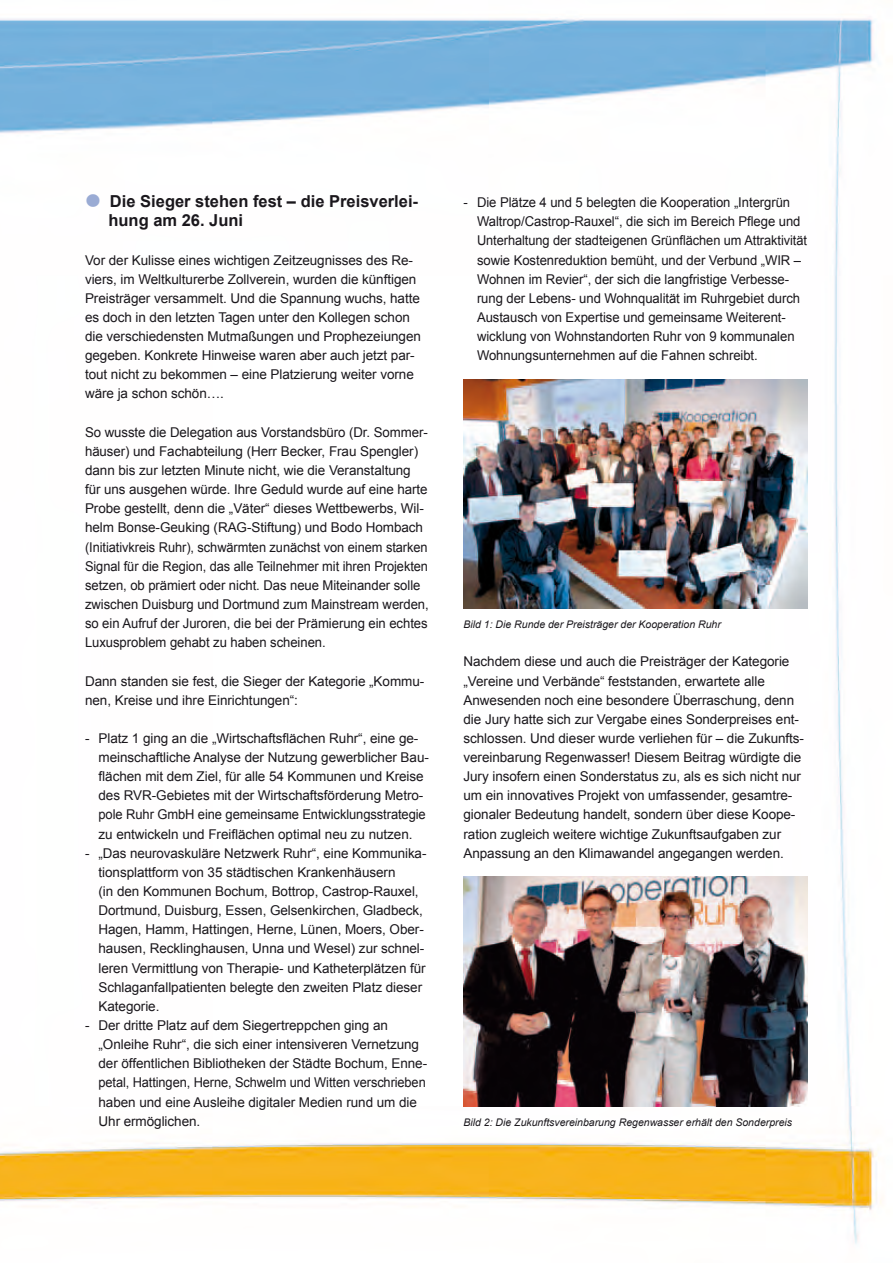
<style>
.page{position:relative;width:893px;height:1263px;background:#fff}
.page>*{position:absolute;margin:0;border:0;box-sizing:border-box;transform-origin:0 0}
.t1{font:700 16.5px/19.2px "Arial";color:#1a171c}
.t2{font:13.5px/19.2px "Arial";letter-spacing:-.005em;color:#1a171c}
.t3{font:italic 10.5px "Arial";color:#1a171c}
.s1{font-size:45px;color:#9aabd4}
</style>
<div class="page">
<img style="left:0;top:18px;width:882px;height:1226px">
<img style="left:463px;top:379px;width:345px;height:230px">
<img style="left:463px;top:877px;width:345px;height:229px">
<p class="t1" style="left:108px;top:192px;width:311px;text-indent:-23px"><span class="s1">•</span> Die Sieger stehen fest – die Preisverlei&shy;hung am 26. Juni</p>
<p class="t2" style="left:85px;top:250px;width:337px">Vor der Kulisse eines wichtigen Zeitzeugnisses des Re&shy;viers, im Weltkulturerbe Zollverein, wurden die künftigen Preisträger versammelt. Und die Spannung wuchs, hatte es doch in den letzten Tagen unter den Kollegen schon die verschiedensten Mutmaßungen und Prophezeiungen gegeben. Konkrete Hinweise waren aber auch jetzt par&shy;tout nicht zu bekommen – eine Platzierung weiter vorne wäre ja schon schön….</p>
<p class="t2" style="left:85px;top:422px;width:345px">So wusste die Delegation aus Vorstandsbüro (Dr. Sommer&shy;häuser) und Fachabteilung (Herr Becker, Frau Spengler) dann bis zur letzten Minute nicht, wie die Veranstaltung für uns ausgehen würde. Ihre Geduld wurde auf eine harte Probe gestellt, denn die „Väter“ dieses Wettbewerbs, Wil&shy;helm Bonse-Geuking (RAG-Stiftung) und Bodo Hombach (Initiativkreis Ruhr), schwärmten zunächst von einem starken Signal für die Region, das alle Teilnehmer mit ihren Projekten setzen, ob prämiert oder nicht. Das neue Miteinander solle zwischen Duisburg und Dortmund zum Mainstream werden, so ein Aufruf der Juroren, die bei der Prämierung ein echtes Luxusproblem gehabt zu haben scheinen.</p>
<p class="t2" style="left:85px;top:671px;width:341px">Dann standen sie fest, die Sieger der Kategorie „Kommu&shy;nen, Kreise und ihre Einrichtungen“:</p>
<p class="t2" style="left:99px;top:729px;width:332px;text-indent:-13px">- Platz 1 ging an die „Wirtschaftsflächen Ruhr“, eine ge&shy;meinschaftliche Analyse der Nutzung gewerblicher Bau&shy;flächen mit dem Ziel, für alle 54 Kommunen und Kreise des RVR-Gebietes mit der Wirtschaftsförderung Metro&shy;pole Ruhr GmbH eine gemeinsame Entwicklungsstrategie zu entwickeln und Freiflächen optimal neu zu nutzen.</p>
<p class="t2" style="left:99px;top:843px;width:329px;text-indent:-14px">- „Das neurovaskuläre Netzwerk Ruhr“, eine Kommunika&shy;tionsplattform von 35 städtischen Krankenhäusern<br>(in den Kommunen Bochum, Bottrop, Castrop-Rauxel, Dortmund, Duisburg, Essen, Gelsenkirchen, Gladbeck, Hagen, Hamm, Hattingen, Herne, Lünen, Moers, Ober&shy;hausen, Recklinghausen, Unna und Wesel) zur schnel&shy;leren Vermittlung von Therapie- und Katheterplätzen für Schlaganfallpatienten belegte den zweiten Platz dieser Kategorie.</p>
<p class="t2" style="left:99px;top:1016px;width:330px;text-indent:-14px">- Der dritte Platz auf dem Siegertreppchen ging an „Onleihe Ruhr“, die sich einer intensiveren Vernetzung der öffentlichen Bibliotheken der Städte Bochum, Enne&shy;petal, Hattingen, Herne, Schwelm und Witten verschrieben haben und eine Ausleihe digitaler Medien rund um die Uhr ermöglichen.</p>
<p class="t2" style="left:477px;top:193px;width:332px;text-indent:-13px">- Die Plätze 4 und 5 belegten die Kooperation „Intergrün Waltrop/Castrop-Rauxel“, die sich im Bereich Pflege und Unterhaltung der stadteigenen Grünflächen um Attraktivität sowie Kostenreduktion bemüht, und der Verbund „WIR – Wohnen im Revier“, der sich die langfristige Verbesse&shy;rung der Lebens- und Wohnqualität im Ruhrgebiet durch Austausch von Expertise und gemeinsame Weiterent&shy;wicklung von Wohnstandorten Ruhr von 9 kommunalen Wohnungsunternehmen auf die Fahnen schreibt.</p>
<p class="t3" style="left:463px;top:618px;width:259px">Bild 1: Die Runde der Preisträger der Kooperation Ruhr</p>
<p class="t2" style="left:463px;top:652px;width:342px">Nachdem diese und auch die Preisträger der Kategorie „Vereine und Verbände“ feststanden, erwartete alle Anwesenden noch eine besondere Überraschung, denn die Jury hatte sich zur Vergabe eines Sonderpreises ent&shy;schlossen. Und dieser wurde verliehen für – die Zukunfts&shy;vereinbarung Regenwasser! Diesem Beitrag würdigte die Jury insofern einen Sonderstatus zu, als es sich nicht nur um ein innovatives Projekt von umfassender, gesamtre&shy;gionaler Bedeutung handelt, sondern über diese Koope&shy;ration zugleich weitere wichtige Zukunftsaufgaben zur Anpassung an den Klimawandel angegangen werden.</p>
<p class="t3" style="left:463px;top:1115px;width:330px">Bild 2: Die Zukunftsvereinbarung Regenwasser erhält den Sonderpreis</p>
</div>
